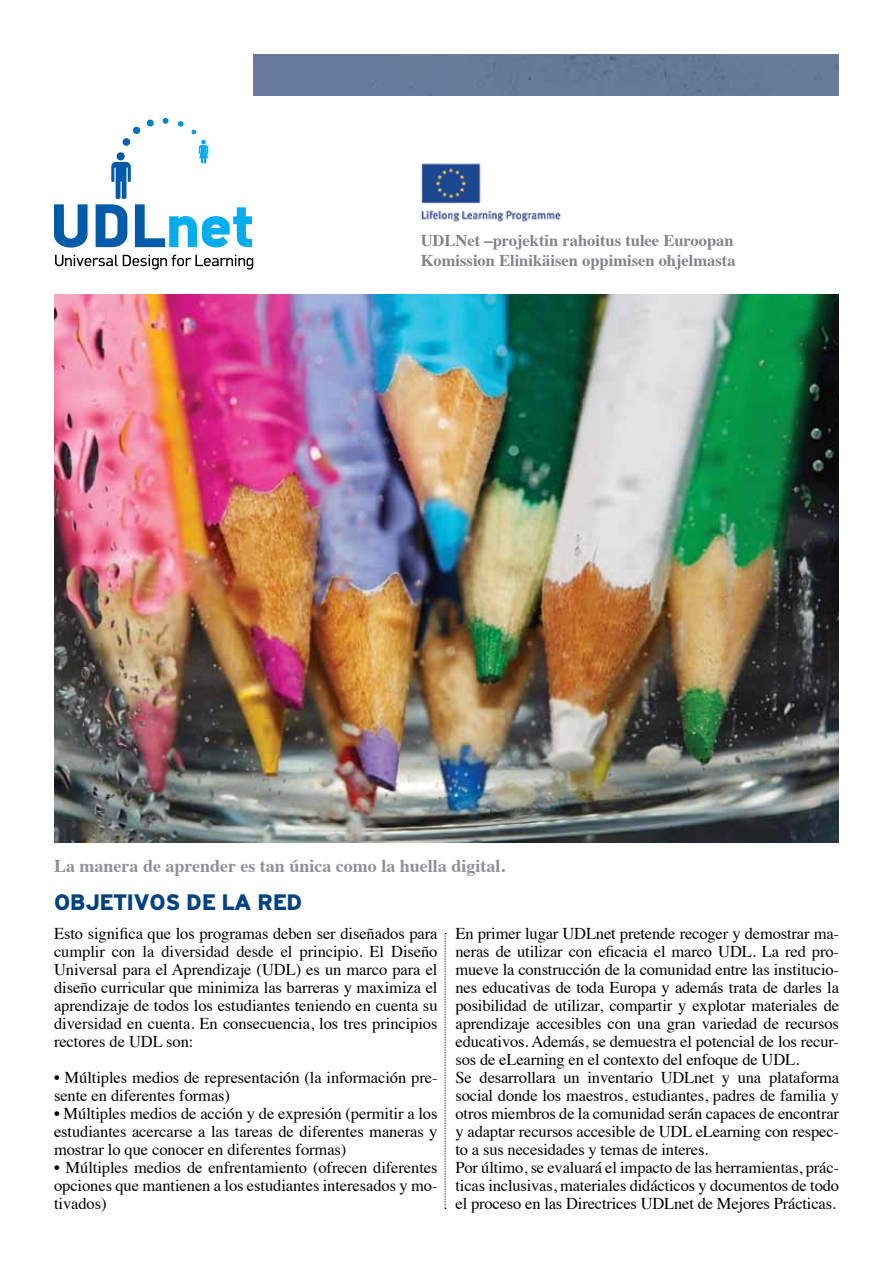
<style>
.page{position:relative;width:893px;height:1263px;background:#fff}
.page>*{position:absolute;margin:0;border:0;box-sizing:border-box;transform-origin:0 0}
.t1{font:900 24px "PF Highway Gothic";color:#004285}
.t2{font:700 18px "Times";color:#8f9194}
.t3{font:16.5px/18px "Times";letter-spacing:-.01em;color:#000;text-align:justify}
.t4{font:700 16.5px/19.8px "Times";color:#828487}
</style>
<div class="page">
<div style="left:253px;top:54px;width:586px;height:41px;background:#687b99"></div>
<img style="left:54px;top:294px;width:785px;height:549px">
<img style="left:421px;top:163px;width:140px;height:59px">
<svg style="left:55px;top:255px;width:198px;height:15px"></svg>
<svg style="left:54px;top:204px;width:34px;height:44px"></svg>
<div style="left:162px;top:118px;width:7px;height:6px;background:#088cd0;border-radius:50%"></div>
<svg style="left:96px;top:119px;width:156px;height:128px"></svg>
<svg style="left:445px;top:933px;width:1px;height:276px"></svg>
<p class="t4" style="left:421px;top:229px;width:316px">UDLNet –projektin rahoitus tulee Euroopan<br>Komission Elinikäisen oppimisen ohjelmasta</p>
<p class="t2" style="left:54px;top:848px;width:452px">La manera de aprender es tan única como la huella digital.</p>
<h1 class="t1" style="left:54px;top:889px;width:250px">OBJETIVOS DE LA RED</h1>
<p class="t3" style="left:54px;top:923px;width:385px">Esto significa que los programas deben ser diseñados para cumplir con la diversidad desde el principio. El Diseño Universal para el Aprendizaje (UDL) es un marco para el diseño curricular que minimiza las barreras y maximiza el aprendizaje de todos los estudiantes teniendo en cuenta su diversidad en cuenta. En consecuencia, los tres principios rectores de UDL son:</p>
<p class="t3" style="left:54px;top:1067px;width:385px">• Múltiples medios de representación (la información pre&shy;sente en diferentes formas)</p>
<p class="t3" style="left:54px;top:1103px;width:385px">• Múltiples medios de acción y de expresión (permitir a los estudiantes acercarse a las tareas de diferentes maneras y mostrar lo que conocer en diferentes formas)</p>
<p class="t3" style="left:54px;top:1157px;width:385px">• Múltiples medios de enfrentamiento (ofrecen diferentes opciones que mantienen a los estudiantes interesados y mo&shy;tivados)</p>
<p class="t3" style="left:455px;top:923px;width:385px;text-align:left">En primer lugar UDLnet pretende recoger y demostrar ma&shy;neras de utilizar con eficacia el marco UDL. La red pro&shy;mueve la construcción de la comunidad entre las institucio&shy;nes educativas de toda Europa y además trata de darles la posibilidad de utilizar, compartir y explotar materiales de aprendizaje accesibles con una gran variedad de recursos educativos. Además, se demuestra el potencial de los recur&shy;sos de eLearning en el contexto del enfoque de UDL.<br>Se desarrollara un inventario UDLnet y una plataforma social donde los maestros, estudiantes, padres de familia y otros miembros de la comunidad serán capaces de encontrar y adaptar recursos accesible de UDL eLearning con respec&shy;to a sus necesidades y temas de interes.<br>Por último, se evaluará el impacto de las herramientas, prác&shy;ticas inclusivas, materiales didácticos y documentos de todo el proceso en las Directrices UDLnet de Mejores Prácticas.</p>
</div>
